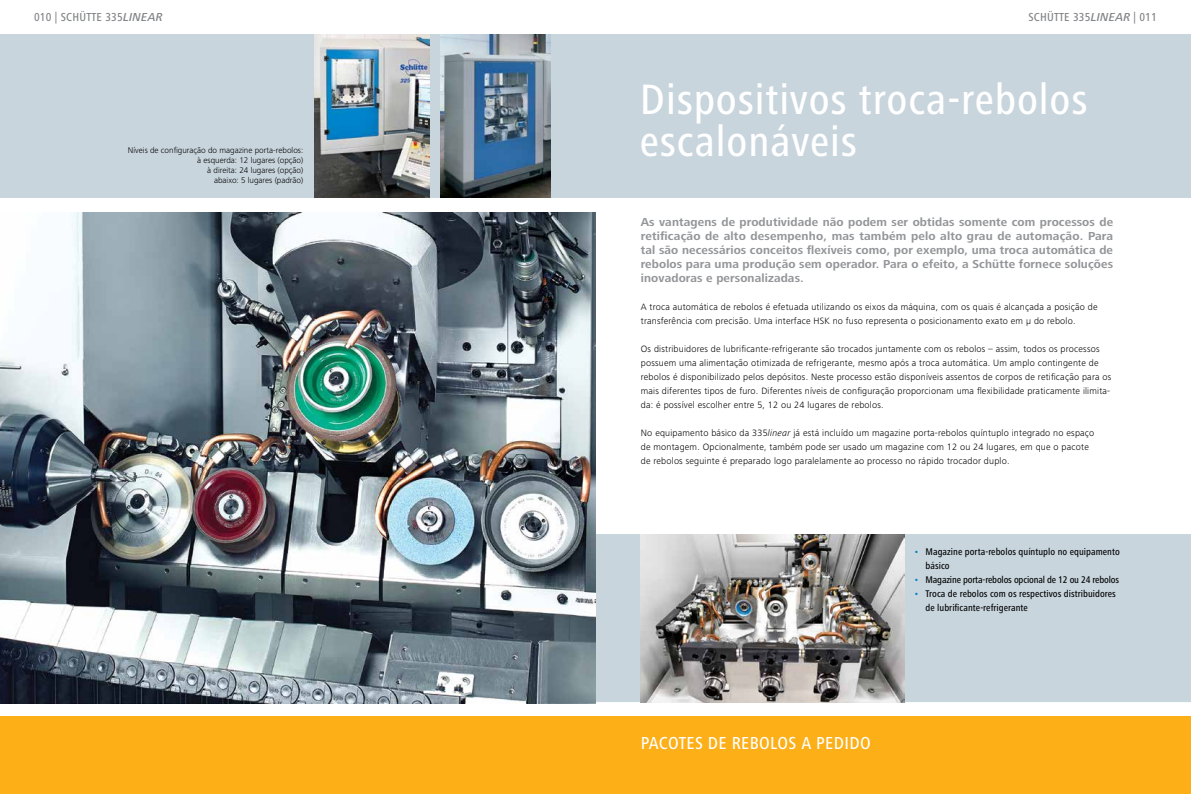
<style>
.page{position:relative;width:1191px;height:794px;background:#fff}
.page>*{position:absolute;margin:0;border:0;box-sizing:border-box;transform-origin:0 0}
.t1{font:500 condensed 44px "Frutiger Next LT";letter-spacing:.02em;color:#fff}
.t2{font:500 condensed 18px "Frutiger Next LT";letter-spacing:.02em;color:#fff}
.t3{font:700 12px/14px "Frutiger Next LT";letter-spacing:.01em;color:#939598;text-align:justify}
.t4{font:500 condensed 12px "Frutiger Next LT";letter-spacing:.02em;color:#808285}
.t5{font:500 condensed 10px/14px "Frutiger Next LT";letter-spacing:.005em;color:#000}
.t6{font:500 condensed 10px "Frutiger Next LT";letter-spacing:-.015em;color:#000}
.t7{font:300 9.5px/14px "Frutiger Next LT";letter-spacing:.02em;color:#000}
.t8{font:300 8.5px/10px "Frutiger Next LT";color:#000;text-align:right}
.s1{font-style:italic;font-stretch:normal}
.s2{font-style:italic}
.s3{color:#0080c6}
</style>
<div class="page">
<div style="left:0;top:716px;width:1191px;height:78px;background:#fcaf17"></div>
<div style="left:0;top:34px;width:1191px;height:164px;background:#c8d5dd"></div>
<div style="left:595px;top:534px;width:596px;height:168px;background:#c8d5dd"></div>
<img style="left:441px;top:34px;width:109px;height:164px">
<img style="left:315px;top:34px;width:114px;height:164px">
<img style="left:641px;top:534px;width:263px;height:168px">
<img style="left:0;top:213px;width:595px;height:490px">
<p class="t4" style="left:34px;top:10px;width:130px">010 | Schütte 335<span class="s1">LINEAR</span></p>
<p class="t4" style="left:1028px;top:10px;width:130px">Schütte 335<span class="s1">LINEAR</span> | 011</p>
<p class="t8" style="left:128px;top:145px;width:177px">Níveis de configuração do magazine porta-rebolos: à esquerda: 12 lugares (opção)</p>
<p class="t8" style="left:207px;top:165px;width:98px">à direita: 24 lugares (opção) abaixo: 5 lugares (padrão)</p>
<h1 class="t1" style="left:640px;top:75px;width:449px">Dispositivos troca-rebolos</h1>
<h1 class="t1" style="left:640px;top:117px;width:219px">escalonáveis</h1>
<p class="t3" style="left:641px;top:215px;width:474px">As vantagens de produtividade não podem ser obtidas somente com processos de retificação de alto desempenho, mas também pelo alto grau de automação. Para tal são necessários conceitos flexíveis como, por exemplo, uma troca automática de rebolos para uma produção sem operador. Para o efeito, a Schütte fornece soluções inovadoras e personalizadas.</p>
<p class="t7" style="left:641px;top:300px;width:458px">A troca automática de rebolos é efetuada utilizando os eixos da máquina, com os quais é alcançada a posição de transferência com precisão. Uma interface HSK no fuso representa o posicionamento exato em µ do rebolo.</p>
<p class="t7" style="left:641px;top:342px;width:472px">Os distribuidores de lubrificante-refrigerante são trocados juntamente com os rebolos – assim, todos os processos possuem uma alimentação otimizada de refrigerante, mesmo após a troca automática. Um amplo contingente de rebolos é disponibilizado pelos depósitos. Neste processo estão disponíveis assentos de corpos de retificação para os mais diferentes tipos de furo. Diferentes níveis de configuração proporcionam uma flexibilidade praticamente ilimita&shy;da: é possível escolher entre 5, 12 ou 24 lugares de rebolos.</p>
<p class="t7" style="left:641px;top:426px;width:455px">No equipamento básico da 335<span class="s2">linear</span> já está incluído um magazine porta-rebolos quíntuplo integrado no espaço de montagem. Opcionalmente, também pode ser usado um magazine com 12 ou 24 lugares, em que o pacote de rebolos seguinte é preparado logo paralelamente ao processo no rápido trocador duplo.</p>
<p class="t5" style="left:925px;top:545px;width:196px;text-indent:-11px"><span class="s3">•</span> Magazine porta-rebolos quíntuplo no equipamento básico</p>
<p class="t6" style="left:914px;top:574px;width:206px"><span class="s3">•</span> Magazine porta-rebolos opcional de 12 ou 24 rebolos</p>
<p class="t5" style="left:925px;top:587px;width:192px;text-indent:-11px"><span class="s3">•</span> Troca de rebolos com os respectivos distribuidores de lubrificante-refrigerante</p>
<h2 class="t2" style="left:641px;top:732px;width:231px">Pacotes de rebolos a pedido</h2>
</div>
